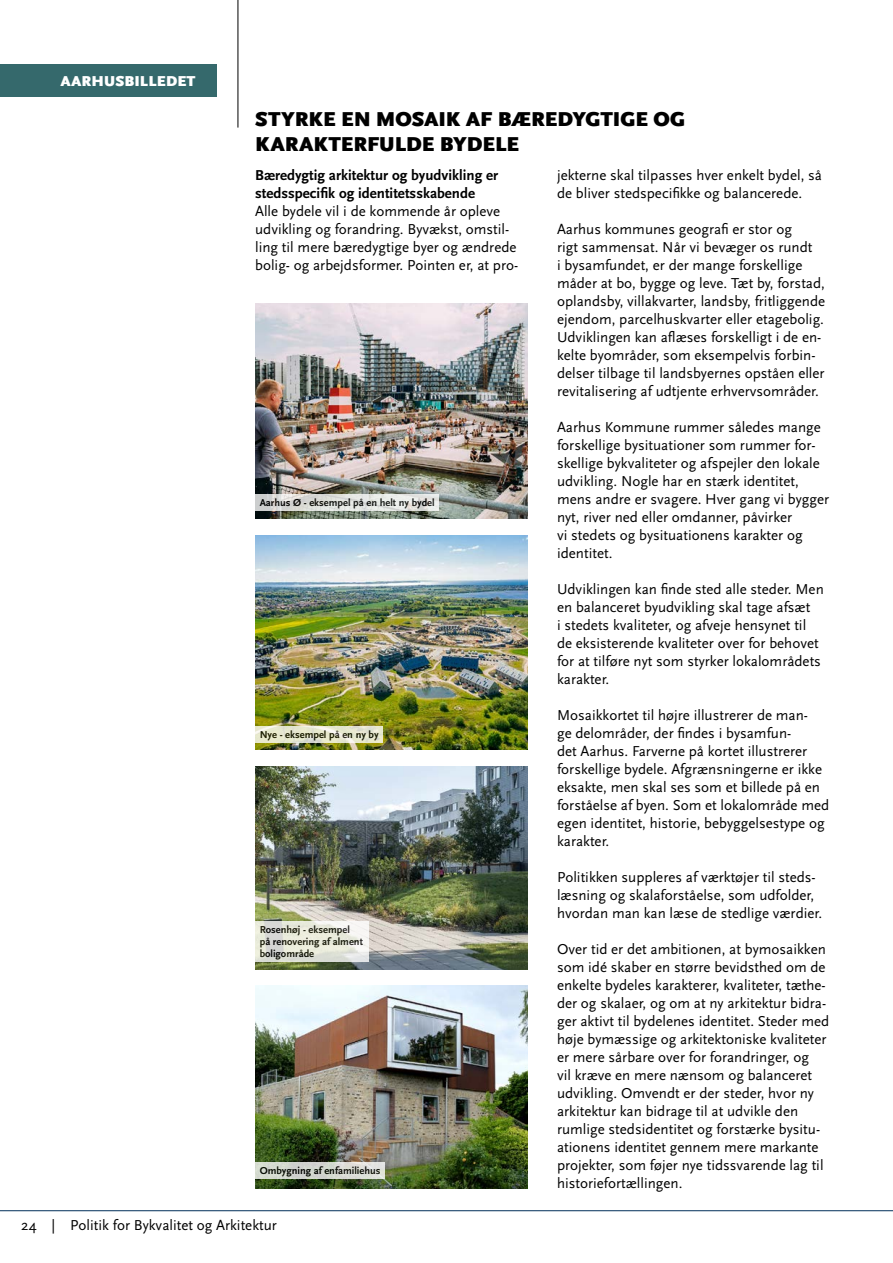
<style>
.page{position:relative;width:893px;height:1263px;background:#fff}
.page>*{position:absolute;margin:0;border:0;box-sizing:border-box;transform-origin:0 0}
.Overskrift{font:900 21px/25.2px "Scala Sans OT";letter-spacing:-.005em;color:#000}
.Brødtext{font:15px/18px "Scala Sans OT";color:#000}
.bold{font:700 15px/18px "Scala Sans OT";color:#000}
.t1{font:900 15px "Scala Sans OT";letter-spacing:.01em;color:#fff}
.t2{font:700 10.5px/12px "Scala Sans OT";color:#000}
</style>
<div class="page">
<hr style="left:238px;top:0;width:1px;height:128px;background:#000">
<hr style="left:0;top:1210px;width:893px;height:1px;background:#002e5a">
<div style="left:0;top:64px;width:217px;height:33px;background:#35696c"></div>
<img style="left:255px;top:535px;width:273px;height:215px">
<img style="left:255px;top:303px;width:273px;height:215px">
<img style="left:255px;top:986px;width:273px;height:202px">
<img style="left:255px;top:767px;width:273px;height:202px">
<div style="left:255px;top:1162px;width:130px;height:16px;background:linear-gradient(to right,#cfd5cb,#dfdfdb)"></div>
<svg style="left:255px;top:921px;width:114px;height:40px;background:#e7e8de"></svg>
<svg style="left:255px;top:726px;width:128px;height:16px;background:#e7e7d1"></svg>
<svg style="left:255px;top:494px;width:184px;height:16px;background:#dfe0dd"></svg>
<p class="t1" style="left:61px;top:72px;width:136px">AARHUSBILLEDET</p>
<h1 class="Overskrift" style="left:255px;top:107px;width:432px">STYRKE EN MOSAIK AF BÆREDYGTIGE OG<br>KARAKTERFULDE BYDELE</h1>
<p class="bold" style="left:255px;top:166px;width:245px">Bæredygtig arkitektur og byudvikling er stedsspecifik og identitetsskabende</p>
<p class="Brødtext" style="left:255px;top:202px;width:265px">Alle bydele vil i de kommende år opleve udvikling og forandring. Byvækst, omstil&shy;ling til mere bæredygtige byer og ændrede bolig- og arbejdsformer. Pointen er, at pro-</p>
<p class="Brødtext" style="left:557px;top:166px;width:266px">jekterne skal tilpasses hver enkelt bydel, så de bliver stedspecifikke og balancerede.</p>
<p class="Brødtext" style="left:557px;top:220px;width:270px">Aarhus kommunes geografi er stor og<br>rigt sammensat. Når vi bevæger os rundt<br>i bysamfundet, er der mange forskellige måder at bo, bygge og leve. Tæt by, forstad, oplandsby, villakvarter, landsby, fritliggende ejendom, parcelhuskvarter eller etagebolig.<br>Udviklingen kan aflæses forskelligt i de en&shy;kelte byområder, som eksempelvis forbin&shy;delser tilbage til landsbyernes opståen eller revitalisering af udtjente erhvervsområder.</p>
<p class="Brødtext" style="left:557px;top:418px;width:274px">Aarhus Kommune rummer således mange forskellige bysituationer som rummer for&shy;skellige bykvaliteter og afspejler den lokale udvikling. Nogle har en stærk identitet, mens andre er svagere. Hver gang vi bygger nyt, river ned eller omdanner, påvirker<br>vi stedets og bysituationens karakter og identitet.</p>
<p class="Brødtext" style="left:557px;top:580px;width:268px">Udviklingen kan finde sted alle steder. Men en balanceret byudvikling skal tage afsæt<br>i stedets kvaliteter, og afveje hensynet til de eksisterende kvaliteter over for behovet for at tilføre nyt som styrker lokalområdets karakter.</p>
<p class="Brødtext" style="left:557px;top:706px;width:274px">Mosaikkortet til højre illustrerer de man-<br>ge delområder, der findes i bysamfun-<br>det Aarhus. Farverne på kortet illustrerer forskellige bydele. Afgrænsningerne er ikke eksakte, men skal ses som et billede på en forståelse af byen. Som et lokalområde med egen identitet, historie, bebyggelsestype og karakter.</p>
<p class="Brødtext" style="left:557px;top:868px;width:267px">Politikken suppleres af værktøjer til steds&shy;læsning og skalaforståelse, som udfolder, hvordan man kan læse de stedlige værdier.</p>
<p class="Brødtext" style="left:557px;top:940px;width:274px">Over tid er det ambitionen, at bymosaikken som idé skaber en større bevidsthed om de enkelte bydeles karakterer, kvaliteter, tæthe&shy;der og skalaer, og om at ny arkitektur bidra&shy;ger aktivt til bydelenes identitet. Steder med høje bymæssige og arkitektoniske kvaliteter er mere sårbare over for forandringer, og<br>vil kræve en mere nænsom og balanceret udvikling. Omvendt er der steder, hvor ny arkitektur kan bidrage til at udvikle den rumlige stedsidentitet og forstærke bysitu&shy;ationens identitet gennem mere markante projekter, som føjer nye tidssvarende lag til historiefortællingen.</p>
<p class="t2" style="left:260px;top:497px;width:176px">Aarhus Ø - eksempel på en helt ny bydel</p>
<p class="t2" style="left:260px;top:728px;width:120px">Nye - eksempel på en ny by</p>
<p class="t2" style="left:260px;top:923px;width:105px">Rosenhøj - eksempel på renovering af alment boligområde</p>
<p class="t2" style="left:260px;top:1164px;width:122px">Ombygning af enfamiliehus</p>
<p class="Brødtext" style="left:21px;top:1216px;width:257px">24 | Politik for Bykvalitet og Arkitektur</p>
</div>
